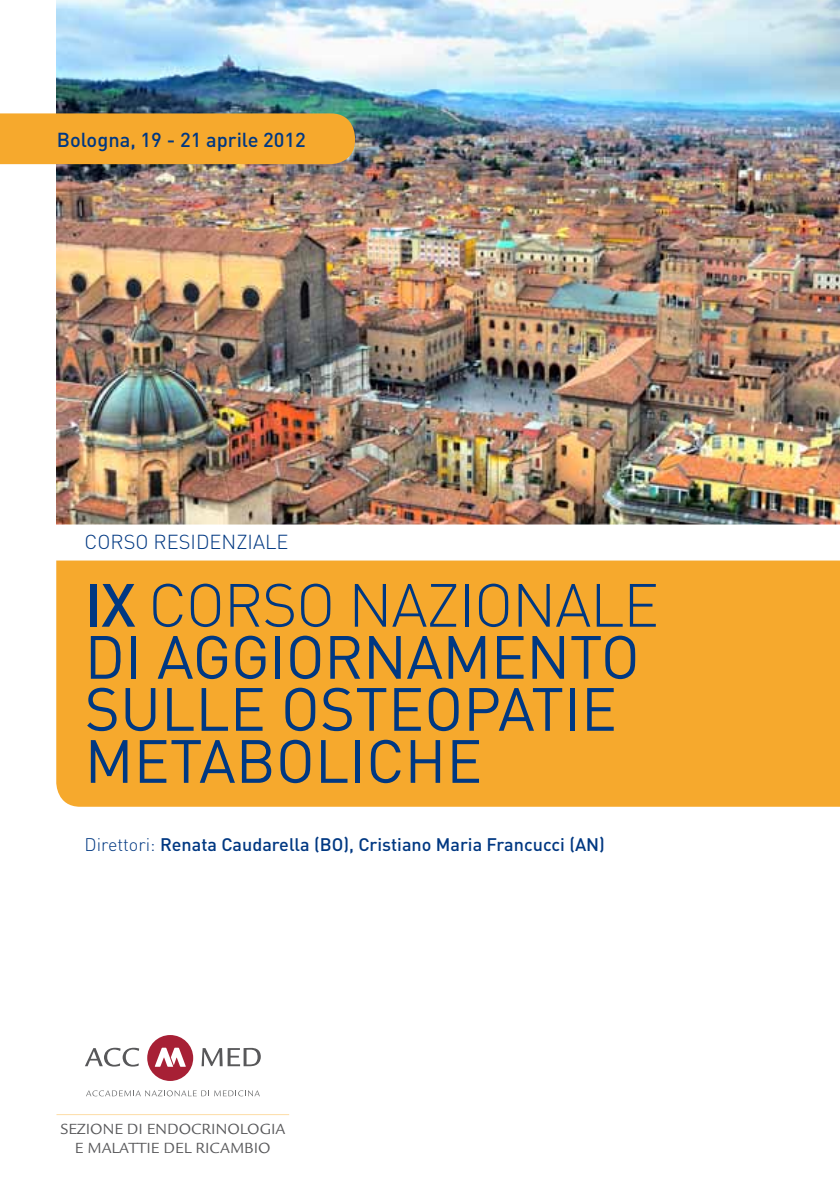
<style>
.page{position:relative;width:840px;height:1191px;background:#fff}
.page>*{position:absolute;margin:0;border:0;box-sizing:border-box;transform-origin:0 0}
.t1{font:60px/52px "DIN";color:#003882}
.t2{font:500 20px "DIN";color:#003882}
.t3{font:300 20px "DIN";color:#003882}
.t4{font:500 18px "DIN";color:#003882}
.t5{font:16px/19.2px "Legacy Sans Std";color:#58585a;text-align:center}
.s1{font-weight:500}
.s2{font-weight:300}
</style>
<div class="page">
<div style="left:56px;top:560px;width:783px;height:246px;background:#f6a92d"></div>
<img style="left:56px;top:0;width:783px;height:524px">
<div style="left:0;top:113px;width:355px;height:51px;background:#f6a92d"></div>
<hr style="left:56px;top:1114px;width:233px;height:1px;background:#fddda7">
<svg style="left:86px;top:1090px;width:174px;height:6px"></svg>
<svg style="left:85px;top:1047px;width:54px;height:19px"></svg>
<svg style="left:201px;top:1048px;width:60px;height:18px"></svg>
<svg style="left:147px;top:1035px;width:46px;height:46px"></svg>
<p class="t2" style="left:57px;top:127px;width:250px">Bologna, 19 - 21 aprile 2012</p>
<p class="t3" style="left:85px;top:530px;width:26px">CORSO</p>
<p class="t3" style="left:153px;top:530px;width:25px">RESIDENZIALE</p>
<h1 class="t1" style="left:85px;top:578px;width:575px"><span class="s1">IX</span> <span class="s2">CORSO NAZIONALE<br></span>DI AGGIORNAMENTO<br>SULLE OSTEOPATIE<br>METABOLICHE</h1>
<p class="t4" style="left:85px;top:833px;width:521px"><span class="s2">DIRETTORI:</span> Renata Caudarella (BO), Cristiano Maria Francucci (AN)</p>
<p class="t5" style="left:60px;top:1119px;width:226px">SEZIONE DI ENDOCRINOLOGIA<br>E MALATTIE DEL RICAM BIO</p>
</div>
